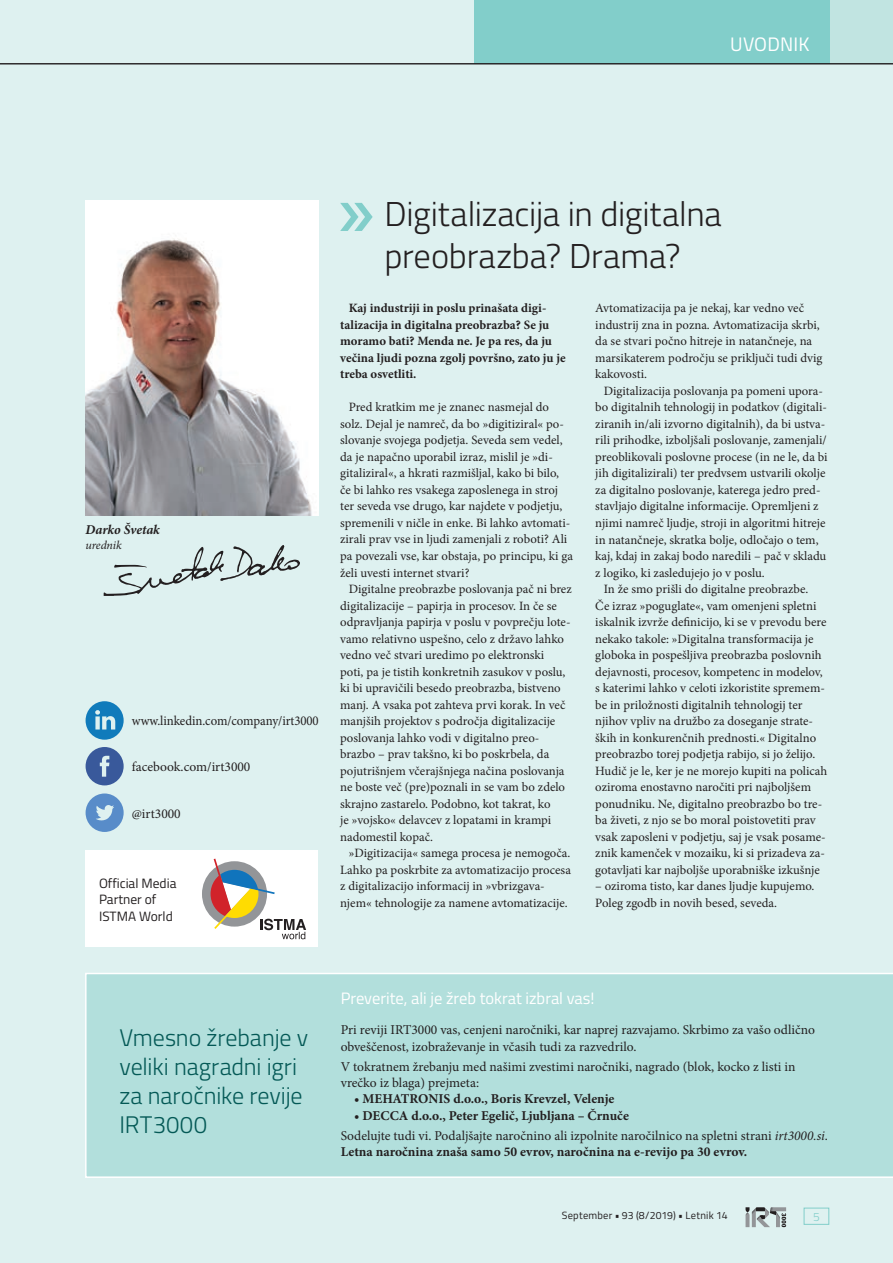
<style>
.page{position:relative;width:893px;height:1263px;background:#def1f0}
.page>*{position:absolute;margin:0;border:0;box-sizing:border-box;transform-origin:0 0}
.Članek_naslov{font:300 34.5px/41.4px "Titillium";letter-spacing:-.005em;color:#231f20}
.Članek_naslov-2{font:300 24px/28.8px "Titillium";letter-spacing:-.005em;color:#045956}
.t1{font:19.5px "Titillium";letter-spacing:.01em;color:#fff}
.Vsebina_-_podnaslov{font:16.5px "Titillium";color:#fff}
.vsebina_-_body_text{font:13.5px/16.2px "Minion Pro";color:#231f20}
.vsebina_-_body_text-2{font:700 13.5px "Minion Pro";color:#231f20}
.vsebina_-_body_text-3{font:13.5px "Minion Pro";color:#231f20;scale:.95 1}
.vsebina_-_body_text-4{font:13.5px/16.5px "Titillium";color:#231f20}
.Napovednik_-_podrocj{font:italic 700 13.5px "Minion Pro";letter-spacing:-.005em;color:#231f20}
.vsebina_-_body_text-5{font:12.75px/16.5px "Minion Pro";color:#231f20}
.Novica_-_uvodni_teks{font:700 12.75px/16.5px "Minion Pro";color:#231f20}
.Napovednik_-_podrocj-2{font:italic 12px "Minion Pro";letter-spacing:-.015em;color:#231f20}
.t2{font:300 12px "Titillium";color:#82ceca}
.t3{font:10.5px "Titillium";letter-spacing:.02em;color:#231f20}
.s1{font-style:italic}
.s2{font-weight:700}
</style>
<div class="page">
<div style="left:829px;top:0;width:64px;height:64px;background:#c1e4e1"></div>
<div style="left:474px;top:0;width:355px;height:64px;background:#82ceca"></div>
<svg style="left:745px;top:1207px;width:41px;height:20px"></svg>
<div style="left:804px;top:1208px;width:25px;height:17px;border:1px solid #82ceca"></div>
<svg style="left:86px;top:701px;width:38px;height:39px"></svg>
<svg style="left:86px;top:747px;width:38px;height:38px"></svg>
<svg style="left:86px;top:793px;width:38px;height:39px"></svg>
<svg style="left:104px;top:545px;width:196px;height:51px"></svg>
<img style="left:86px;top:201px;width:232px;height:314px">
<div style="left:86px;top:850px;width:232px;height:97px;background:#fff"></div>
<div style="left:202px;top:861px;width:65px;height:65px;background:#939598;border-radius:50%"></div>
<svg style="left:211px;top:859px;width:95px;height:80px"></svg>
<div style="left:85px;top:973px;width:808px;height:205px;background:#b2dfdc"></div>
<svg style="left:340px;top:203px;width:33px;height:28px"></svg>
<hr style="left:0;top:63px;width:893px;height:1px;background:#231f20">
<h3 class="t1" style="left:730px;top:30px;width:81px">UVODNIK</h3>
<p class="Napovednik_-_podrocj" style="left:86px;top:520px;width:76px">Darko Švetak</p>
<p class="Napovednik_-_podrocj-2" style="left:86px;top:537px;width:38px">urednik</p>
<p class="vsebina_-_body_text-3" style="left:132px;top:712px;width:198px">www.linkedin.com/company/irt3000</p>
<p class="vsebina_-_body_text" style="left:132px;top:759px;width:120px">facebook.com/irt3000</p>
<p class="vsebina_-_body_text" style="left:132px;top:805px;width:50px">@irt3000</p>
<p class="vsebina_-_body_text-4" style="left:99px;top:874px;width:79px">Official Media<br>Partner of<br>ISTMA World</p>
<p class="Članek_naslov" style="left:384px;top:192px;width:339px">Digitalizacija in digitalna preobrazba? Drama?</p>
<p class="Novica_-_uvodni_teks" style="left:340px;top:300px;width:227px;text-indent:9px">Kaj industriji in poslu prinašata digi&shy;talizacija in digitalna preobrazba? Se ju moramo bati? Menda ne. Je pa res, da ju večina ljudi pozna zgolj površno, zato ju je treba osvetliti.</p>
<p class="vsebina_-_body_text-5" style="left:340px;top:399px;width:234px;text-indent:9px">Pred kratkim me je znanec nasmejal do solz. Dejal je namreč, da bo »digitiziral« po&shy;slovanje svojega podjetja. Seveda sem vedel, da je napačno uporabil izraz, mislil je »di&shy;gitaliziral«, a hkrati razmišljal, kako bi bilo, če bi lahko res vsakega zaposlenega in stroj ter seveda vse drugo, kar najdete v podjetju, spremenili v ničle in enke. Bi lahko avtomati&shy;zirali prav vse in ljudi zamenjali z roboti? Ali pa povezali vse, kar obstaja, po principu, ki ga želi uvesti internet stvari?</p>
<p class="vsebina_-_body_text-5" style="left:340px;top:581px;width:233px;text-indent:9px">Digitalne preobrazbe poslovanja pač ni brez digitalizacije – papirja in procesov. In če se odpravljanja papirja v poslu v povprečju lote&shy;vamo relativno uspešno, celo z državo lahko vedno več stvari uredimo po elektronski<br>poti, pa je tistih konkretnih zasukov v poslu, ki bi upravičili besedo preobrazba, bistveno manj. A vsaka pot zahteva prvi korak. In več manjših projektov s področja digitalizacije poslovanja lahko vodi v digitalno preo&shy;brazbo – prav takšno, ki bo poskrbela, da pojutrišnjem včerajšnjega načina poslovanja ne boste več (pre)poznali in se vam bo zdelo skrajno zastarelo. Podobno, kot takrat, ko<br>je »vojsko« delavcev z lopatami in krampi nadomestil kopač.</p>
<p class="vsebina_-_body_text-5" style="left:340px;top:845px;width:232px;text-indent:9px">»Digitizacija« samega procesa je nemogoča.<br>Lahko pa poskrbite za avtomatizacijo procesa z digitalizacijo informacij in »vbrizgava&shy;njem« tehnologije za namene avtomatizacije.</p>
<p class="vsebina_-_body_text-5" style="left:595px;top:300px;width:229px">Avtomatizacija pa je nekaj, kar vedno več industrij zna in pozna. Avtomatizacija skrbi, da se stvari počno hitreje in natančneje, na marsikaterem področju se priključi tudi dvig kakovosti.</p>
<p class="vsebina_-_body_text-5" style="left:595px;top:383px;width:234px;text-indent:9px">Digitalizacija poslovanja pa pomeni upora&shy;bo digitalnih tehnologij in podatkov (digitali&shy;ziranih in/ali izvorno digitalnih), da bi ustva&shy;rili prihodke, izboljšali poslovanje, zamenjali/ preoblikovali poslovne procese (in ne le, da bi jih digitalizirali) ter predvsem ustvarili okolje za digitalno poslovanje, katerega jedro pred&shy;stavljajo digitalne informacije. Opremljeni z njimi namreč ljudje, stroji in algoritmi hitreje in natančneje, skratka bolje, odločajo o tem, kaj, kdaj in zakaj bodo naredili – pač v skladu z logiko, ki zasledujejo jo v poslu.</p>
<p class="vsebina_-_body_text-5" style="left:595px;top:581px;width:234px;text-indent:9px">In že smo prišli do digitalne preobrazbe.<br>Če izraz »poguglate«, vam omenjeni spletni iskalnik izvrže definicijo, ki se v prevodu bere nekako takole: »Digitalna transformacija je globoka in pospešljiva preobrazba poslovnih dejavnosti, procesov, kompetenc in modelov, s katerimi lahko v celoti izkoristite spremem&shy;be in priložnosti digitalnih tehnologij ter njihov vpliv na družbo za doseganje strate&shy;ških in konkurenčnih prednosti.« Digitalno preobrazbo torej podjetja rabijo, si jo želijo.<br>Hudič je le, ker je ne morejo kupiti na policah oziroma enostavno naročiti pri najboljšem ponudniku. Ne, digitalno preobrazbo bo tre&shy;ba živeti, z njo se bo moral poistovetiti prav vsak zaposleni v podjetju, saj je vsak posame&shy;znik kamenček v mozaiku, ki si prizadeva za&shy;gotavljati kar najboljše uporabniške izkušnje</p>
<p class="vsebina_-_body_text-5" style="left:595px;top:878px;width:221px">– oziroma tisto, kar danes ljudje kupujemo.<br>Poleg zgodb in novih besed, seveda.</p>
<p class="Vsebina_-_podnaslov" style="left:341px;top:986px;width:255px">Preverite, ali je žreb tokrat izbral vas!</p>
<p class="Članek_naslov-2" style="left:119px;top:1022px;width:190px">Vmesno žrebanje v veliki nagradni igri za naročnike revije<br>IRT3000</p>
<p class="vsebina_-_body_text" style="left:341px;top:1022px;width:476px">Pri reviji IRT3000 vas, cenjeni naročniki, kar naprej razvajamo. Skrbimo za vašo odlično obveščenost, izobraževanje in včasih tudi za razvedrilo.</p>
<p class="vsebina_-_body_text" style="left:341px;top:1059px;width:456px">V tokratnem žrebanju med našimi zvestimi naročniki, nagrado (blok, kocko z listi in vrečko iz blaga) prejmeta:</p>
<p class="vsebina_-_body_text-2" style="left:354px;top:1089px;width:262px">• MEHATRONIS d.o.o., Boris Krevzel, Velenje</p>
<p class="vsebina_-_body_text-2" style="left:354px;top:1106px;width:276px">• DECCA d.o.o., Peter Egelič, Ljubljana – Črnuče</p>
<p class="vsebina_-_body_text" style="left:341px;top:1128px;width:489px">Sodelujte tudi vi. Podaljšajte naročnino ali izpolnite naročilnico na spletni strani <span class="s1">irt3000.si</span>.<br><span class="s2">Letna naročnina znaša samo 50 evrov, naročnina na e-revijo pa 30 evrov.</span></p>
<p class="t3" style="left:562px;top:1208px;width:167px">September • 93 (8/2019) • Letnik 14</p>
<p class="t2" style="left:813px;top:1208px;width:8px">5</p>
</div>
